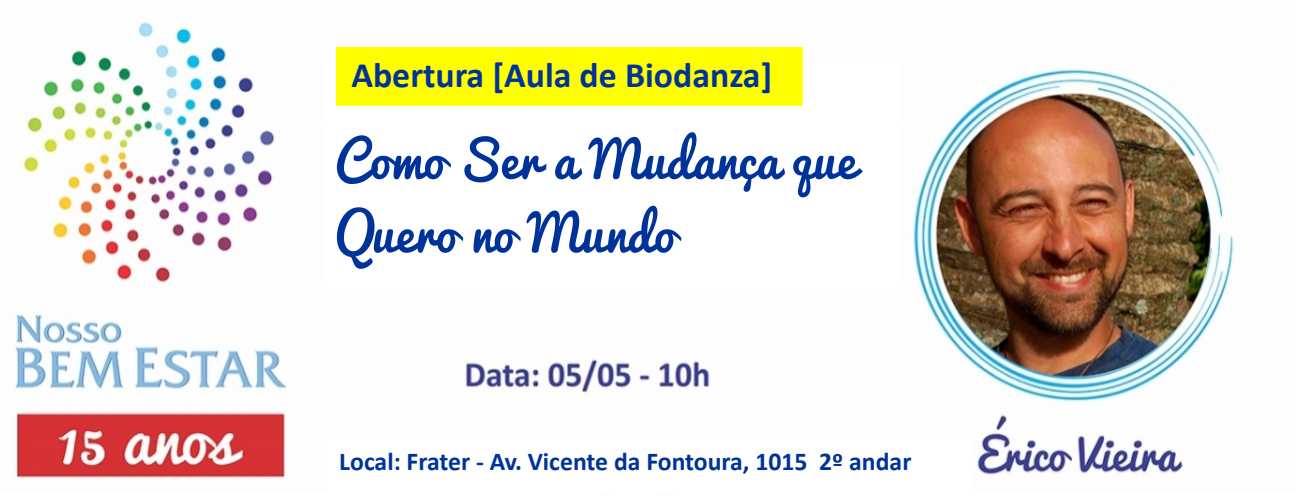
<style>
.page{position:relative;width:1297px;height:497px;background:#fff}
.page>*{position:absolute;margin:0;border:0;box-sizing:border-box;transform-origin:0 0}
.t1{font:50.2px/73.5px "Pacifico";color:#039}
.t2{font:700 35.8px "Calibri";color:#039}
.t3{font:700 25.7px "Calibri";color:#039}
</style>
<div class="page">
<img style="left:15px;top:21px;width:1219px;height:458px">
<svg style="left:325px;top:63px;width:574px;height:223px"></svg>
<div style="left:336px;top:47px;width:467px;height:59px;background:#ff0"></div>
<svg style="left:326px;top:439px;width:645px;height:56px"></svg>
<h2 class="t2" style="left:351px;top:60px;width:422px">Abertura [Aula de Biodanza]</h2>
<h1 class="t1" style="left:335px;top:125px;width:523px">Como Ser a Mudança que<br>Quero no Mundo</h1>
<p class="t3" style="left:339px;top:451px;width:574px">Local: Frater - Av. Vicente da Fontoura, 1015 2º andar</p>
</div>
